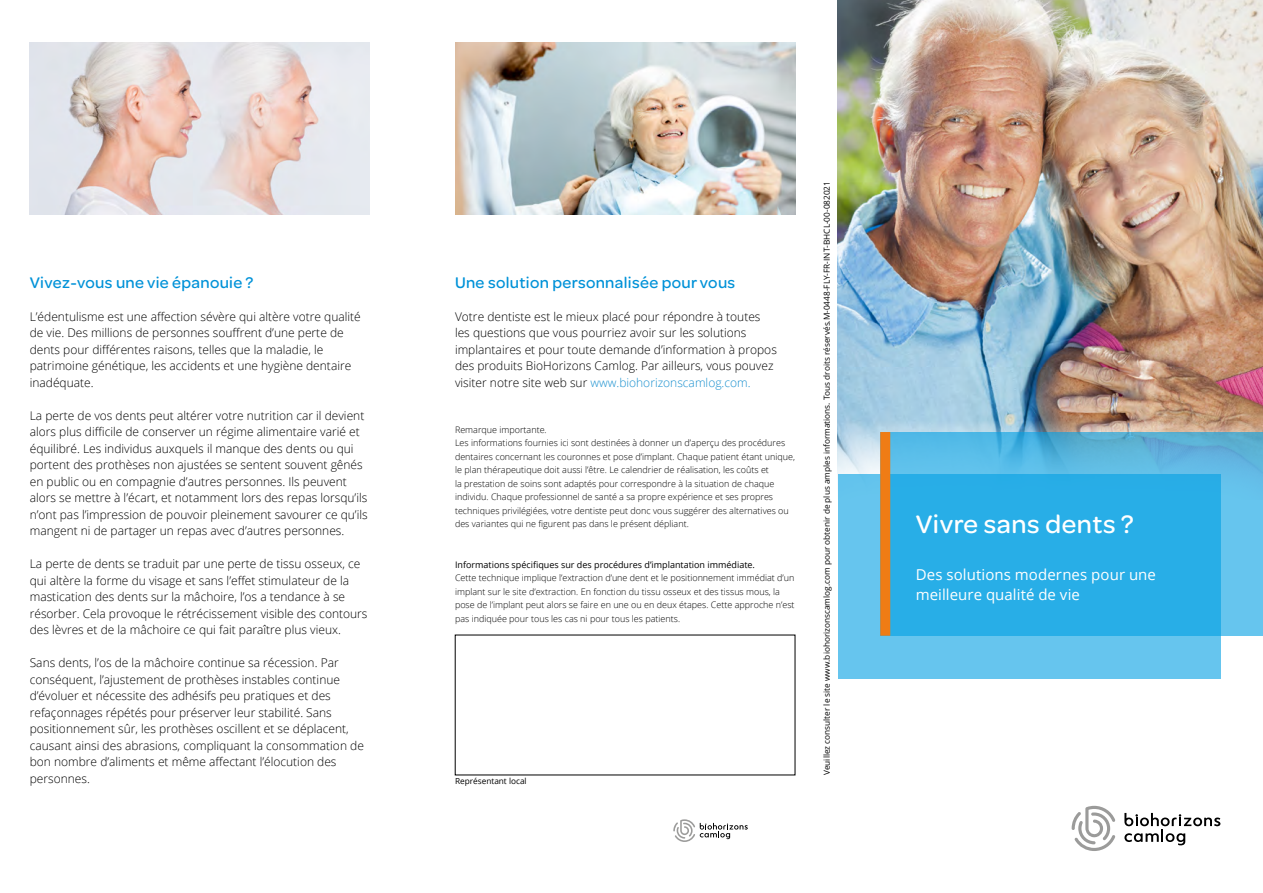
<style>
.page{position:relative;width:1263px;height:893px;background:#fff}
.page>*{position:absolute;margin:0;border:0;box-sizing:border-box;transform-origin:0 0}
.t1{font:500 27px "Omnes";letter-spacing:.02em;color:#fff}
.t2{font:500 16.5px "Omnes";letter-spacing:.02em;color:#0092d8}
.t3{font:15px/19.5px "Open Sans";letter-spacing:.005em;color:#fff}
.t4{font:300 12px/16.5px "Open Sans";color:#000}
.t5{font:300 9px/13.5px "Open Sans";color:#000}
.t6{font:9px "Open Sans";color:#000}
.t7{font:8.25px "Open Sans";color:#000}
.s1{color:#1990cf}
</style>
<div class="page">
<svg style="left:1124px;top:813px;width:96px;height:32px"></svg>
<svg style="left:1071px;top:806px;width:44px;height:45px"></svg>
<img style="left:455px;top:43px;width:340px;height:172px">
<img style="left:838px;top:0;width:425px;height:421px">
<div style="left:838px;top:474px;width:382px;height:204px;background:#66c5ee"></div>
<svg style="left:890px;top:432px;width:373px;height:204px;background:#37b1e5"></svg>
<div style="left:880px;top:432px;width:10px;height:204px;background:#ef7c15;border:2px solid #ef7c15"></div>
<img style="left:30px;top:43px;width:340px;height:172px">
<svg style="left:673px;top:819px;width:75px;height:23px"></svg>
<h2 class="t2" style="left:30px;top:271px;width:225px">Vivez-vous une vie épanouie ?</h2>
<p class="t4" style="left:30px;top:308px;width:333px">L’édentulisme est une affection sévère qui altère votre qualité de vie. Des millions de personnes souffrent d’une perte de dents pour différentes raisons, telles que la maladie, le patrimoine génétique, les accidents et une hygiène dentaire inadéquate.</p>
<p class="t4" style="left:30px;top:407px;width:339px">La perte de vos dents peut altérer votre nutrition car il devient alors plus difficile de conserver un régime alimentaire varié et équilibré. Les individus auxquels il manque des dents ou qui portent des prothèses non ajustées se sentent souvent gênés en public ou en compagnie d’autres personnes. Ils peuvent alors se mettre à l’écart, et notamment lors des repas lorsqu’ils n’ont pas l’impression de pouvoir pleinement savourer ce qu’ils mangent ni de partager un repas avec d’autres personnes.</p>
<p class="t4" style="left:30px;top:555px;width:339px">La perte de dents se traduit par une perte de tissu osseux, ce qui altère la forme du visage et sans l’effet stimulateur de la mastication des dents sur la mâchoire, l’os a tendance à se résorber. Cela provoque le rétrécissement visible des contours des lèvres et de la mâchoire ce qui fait paraître plus vieux.</p>
<p class="t4" style="left:30px;top:654px;width:336px">Sans dents, l’os de la mâchoire continue sa récession. Par conséquent, l’ajustement de prothèses instables continue d’évoluer et nécessite des adhésifs peu pratiques et des refaçonnages répétés pour préserver leur stabilité. Sans positionnement sûr, les prothèses oscillent et se déplacent, causant ainsi des abrasions, compliquant la consommation de bon nombre d’aliments et même affectant l’élocution des personnes.</p>
<h2 class="t2" style="left:455px;top:271px;width:282px">Une solution personnalisée pour vous</h2>
<p class="t4" style="left:455px;top:308px;width:323px">Votre dentiste est le mieux placé pour répondre à toutes les questions que vous pourriez avoir sur les solutions implantaires et pour toute demande d’information à propos des produits BioHorizons Camlog. Par ailleurs, vous pouvez visiter notre site web sur <span class="s1">www.biohorizonscamlog.com.</span></p>
<p class="t5" style="left:455px;top:422px;width:341px">Remarque importante.<br>Les informations fournies ici sont destinées à donner un d’aperçu des procédures dentaires concernant les couronnes et pose d’implant. Chaque patient étant unique, le plan thérapeutique doit aussi l’être. Le calendrier de réalisation, les coûts et<br>la prestation de soins sont adaptés pour correspondre à la situation de chaque individu. Chaque professionnel de santé a sa propre expérience et ses propres techniques privilégiées, votre dentiste peut donc vous suggérer des alternatives ou des variantes qui ne figurent pas dans le présent dépliant.</p>
<p class="t6" style="left:455px;top:558px;width:301px">Informations spécifiques sur des procédures d’implantation immédiate.</p>
<p class="t5" style="left:455px;top:571px;width:341px">Cette technique implique l’extraction d’une dent et le positionnement immédiat d’un implant sur le site d’extraction. En fonction du tissu osseux et des tissus mous, la pose de l’implant peut alors se faire en une ou en deux étapes. Cette approche n’est pas indiquée pour tous les cas ni pour tous les patients.</p>
<p class="t7" style="left:455px;top:775px;width:73px">Représentant local</p>
<p class="t7" style="left:821px;top:775px;width:595px;rotate:-90deg">Veuillez consulter le site www.biohorizonscamlog.com pour obtenir de plus amples informations. Tous droits réservés.M-0448-FLY-FR-INT-BHCL-00-082021</p>
<h1 class="t1" style="left:916px;top:506px;width:219px">Vivre sans dents ?</h1>
<p class="t3" style="left:916px;top:564px;width:242px">Des solutions modernes pour une meilleure qualité de vie</p>
</div>
